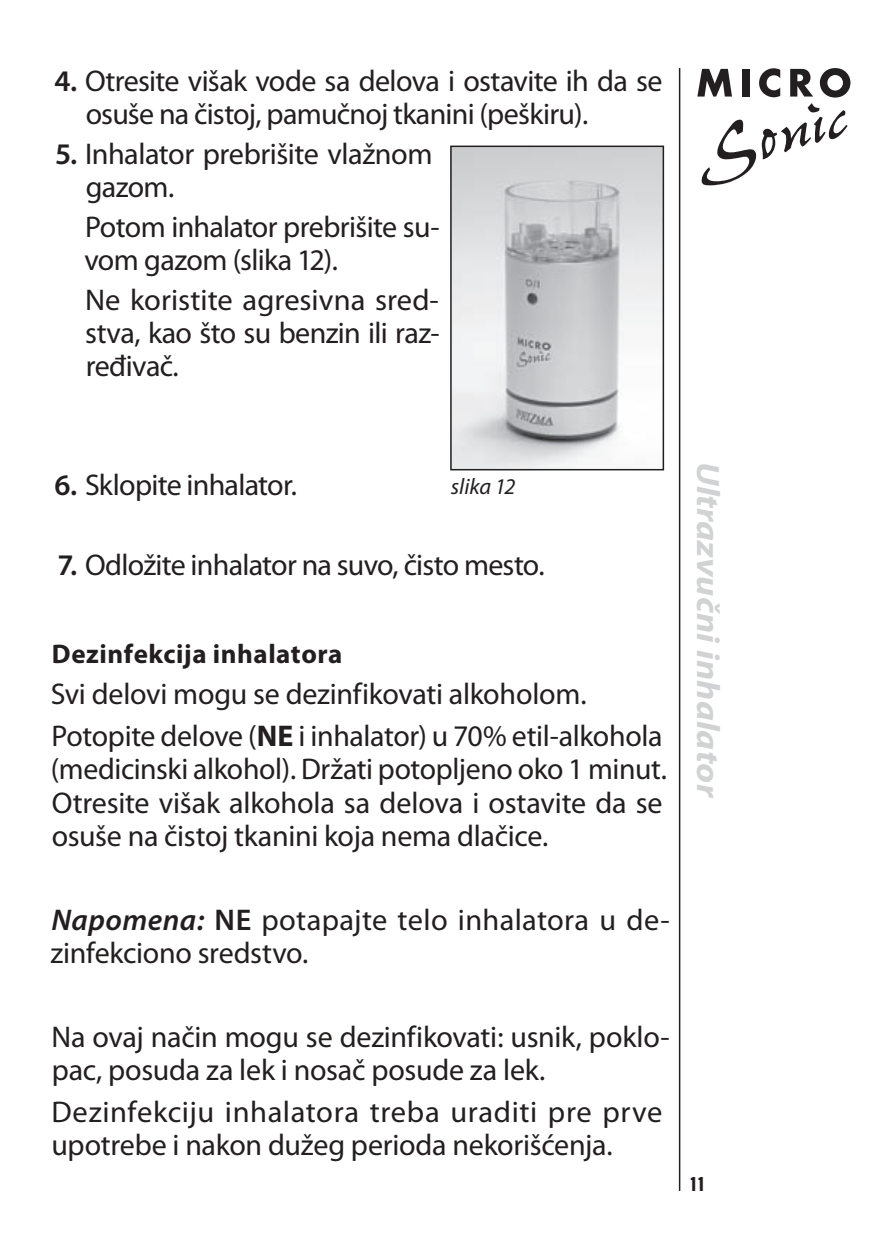
<style>
.page{position:relative;width:893px;height:1259px;background:#fff}
.page>*{position:absolute;margin:0;border:0;box-sizing:border-box;transform-origin:0 0}
.t1{font:italic 700 32.4px "Myriad Pro";letter-spacing:.005em;color:#d1d2d4;scale:1.11 1}
.t2{font:30px/33.3px "Myriad Pro";letter-spacing:-.01em;color:#231f20}
.t3{font:30px/33.3px "Myriad Pro";letter-spacing:.01em;color:#231f20}
.t4{font:700 27px "Myriad Pro";letter-spacing:.02em;color:#231f20}
.t5{font:italic 22.5px "Myriad Pro";letter-spacing:-.01em;color:#231f20}
.t6{font:21px "Nimbus San DEE Blac Cond";color:#231f20}
.s1{font-weight:600}
.s2{font-weight:700}
.s3{font-weight:600;font-style:italic}
</style>
<div class="page">
<hr style="left:679px;top:68px;width:1px;height:1123px;background:#231f20">
<svg style="left:697px;top:68px;width:153px;height:117px"></svg>
<img style="left:453px;top:149px;width:208px;height:318px">
<div style="left:450px;top:146px;width:214px;height:324px;border:2px solid #231f20"></div>
<p class="t2" style="left:86px;top:64px;width:578px;text-indent:-31px"><span class="s1">4.</span> Otresite višak vode sa delova i ostavite ih da se osuše na čistoj, pamučnoj tkanini (peškiru).</p>
<p class="t2" style="left:86px;top:137px;width:348px;text-indent:-31px"><span class="s1">5.</span> Inhalator prebrišite vlažnom gazom.</p>
<p class="t2" style="left:84px;top:210px;width:357px">Potom inhalator prebrišite su&shy;vom gazom (slika 12).</p>
<p class="t2" style="left:85px;top:283px;width:356px;text-align:justify">Ne koristite agresivna sred&shy;stva, kao što su benzin ili raz&shy;ređivač.</p>
<p class="t2" style="left:55px;top:469px;width:244px"><span class="s1">6.</span> Sklopite inhalator.</p>
<p class="t5" style="left:451px;top:475px;width:66px">slika 12</p>
<p class="t2" style="left:57px;top:548px;width:489px"><span class="s1">7.</span> Odložite inhalator na suvo, čisto mesto.</p>
<p class="t4" style="left:52px;top:638px;width:292px">Dezinfekcija inhalatora</p>
<p class="t2" style="left:51px;top:674px;width:613px;line-height:41.7px">Svi delovi mogu se dezinfikovati alkoholom.<br>Potopite delove (<span class="s2">NE</span> i inhalator) u 70% etil-alkohola</p>
<p class="t2" style="left:51px;top:753px;width:617px">(medicinski alkohol). Držati potopljeno oko 1 minut.<br>Otresite višak alkohola sa delova i ostavite da se osuše na čistoj tkanini koja nema dlačice.</p>
<p class="t2" style="left:51px;top:903px;width:621px"><span class="s3">Napomena:</span> <span class="s1">NE</span> potapajte telo inhalatora u de&shy;zinfekciono sredstvo.</p>
<p class="t1" style="left:726px;top:462px;width:304px;rotate:90deg">Ultrazvučni inhalator</p>
<p class="t2" style="left:52px;top:1020px;width:620px">Na ovaj način mogu se dezinfikovati: usnik, poklo&shy;pac, posuda za lek i nosač posude za lek.</p>
<p class="t3" style="left:51px;top:1095px;width:612px">Dezinfekciju inhalatora treba uraditi pre prve upotrebe i nakon dužeg perioda nekorišćenja.</p>
<p class="t6" style="left:689px;top:1172px;width:18px">11</p>
</div>
